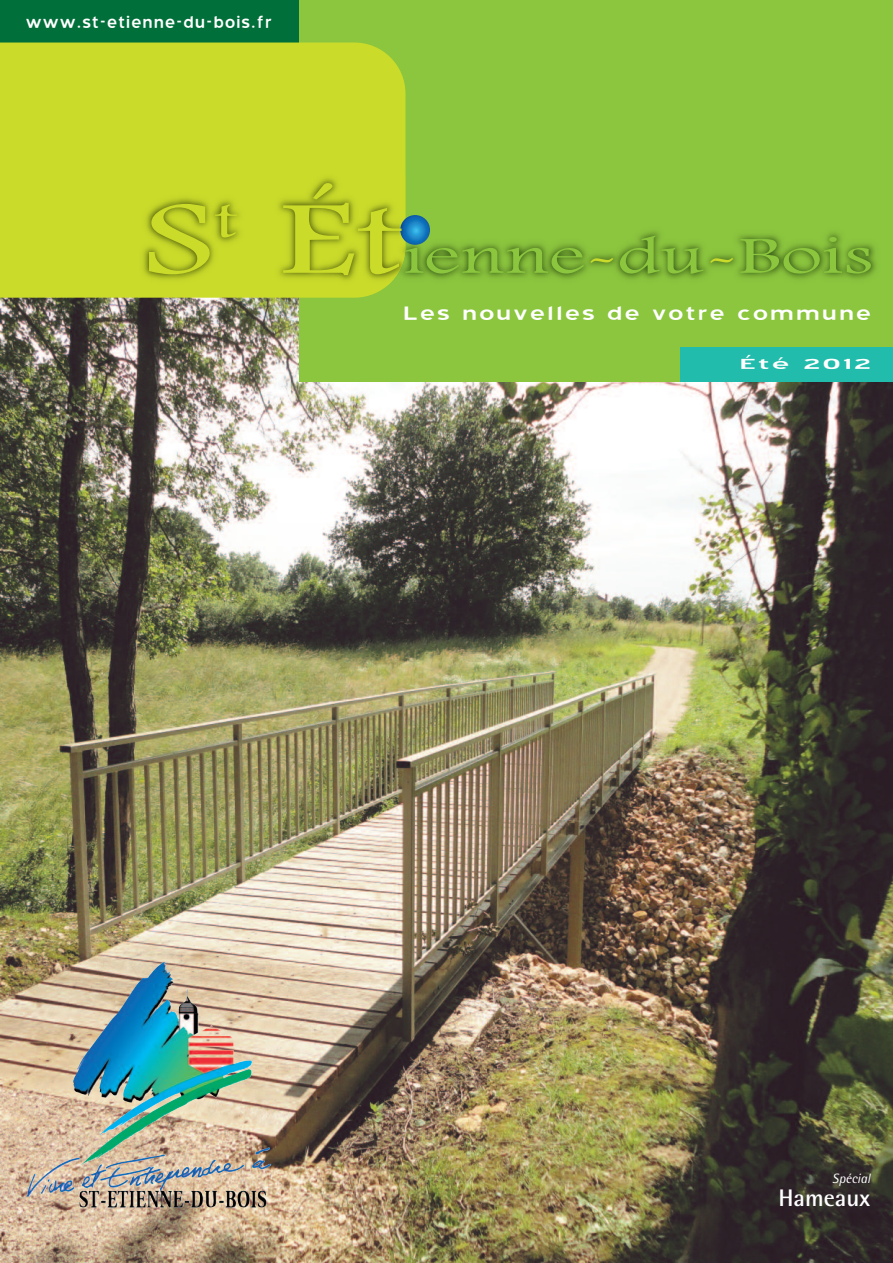
<style>
.page{position:relative;width:893px;height:1263px;background:#fff}
.page>*{position:absolute;margin:0;border:0;box-sizing:border-box;transform-origin:0 0}
.t1{font:24px "Blue Highway";letter-spacing:.015em;color:#fff;scale:1.29 1}
.t2{font:700 24px "Rotis Semi Sans";color:#fff}
.t3{font:21px "Blue Highway";color:#fff}
.t4{font:18px "Blue Highway";color:#fff;scale:2 1}
.t5{font:italic 13.5px "Rotis Semi Sans";color:#fff}
</style>
<div class="page">
<img style="left:0;top:298px;width:893px;height:965px">
<div style="left:0;top:0;width:299px;height:47px;background:#006f3a"></div>
<div style="left:299px;top:0;width:594px;height:381px;background:#8bc63e"></div>
<div style="left:0;top:43px;width:405px;height:255px;background:#cadb2a"></div>
<img style="left:405px;top:174px;width:471px;height:105px">
<img style="left:139px;top:174px;width:266px;height:111px">
<svg style="left:149px;top:204px;width:88px;height:70px;background:#bacb26"></svg>
<svg style="left:283px;top:183px;width:301px;height:92px"></svg>
<svg style="left:590px;top:258px;width:23px;height:5px"></svg>
<svg style="left:620px;top:236px;width:83px;height:38px"></svg>
<svg style="left:710px;top:258px;width:23px;height:5px"></svg>
<svg style="left:740px;top:237px;width:131px;height:37px"></svg>
<div style="left:680px;top:347px;width:213px;height:34px;background:#22bcac"></div>
<img style="left:73px;top:989px;width:179px;height:176px">
<p class="t3" style="left:25px;top:8px;width:249px">www.st-etienne-du-bois.fr</p>
<p class="t1" style="left:403px;top:297px;width:365px">Les nouvelles de votre commune</p>
<p class="t4" style="left:739px;top:352px;width:68px">Été 2012</p>
<p class="t5" style="left:832px;top:1174px;width:40px">Spécial</p>
<p class="t2" style="left:778px;top:1190px;width:94px">Hameaux</p>
</div>
